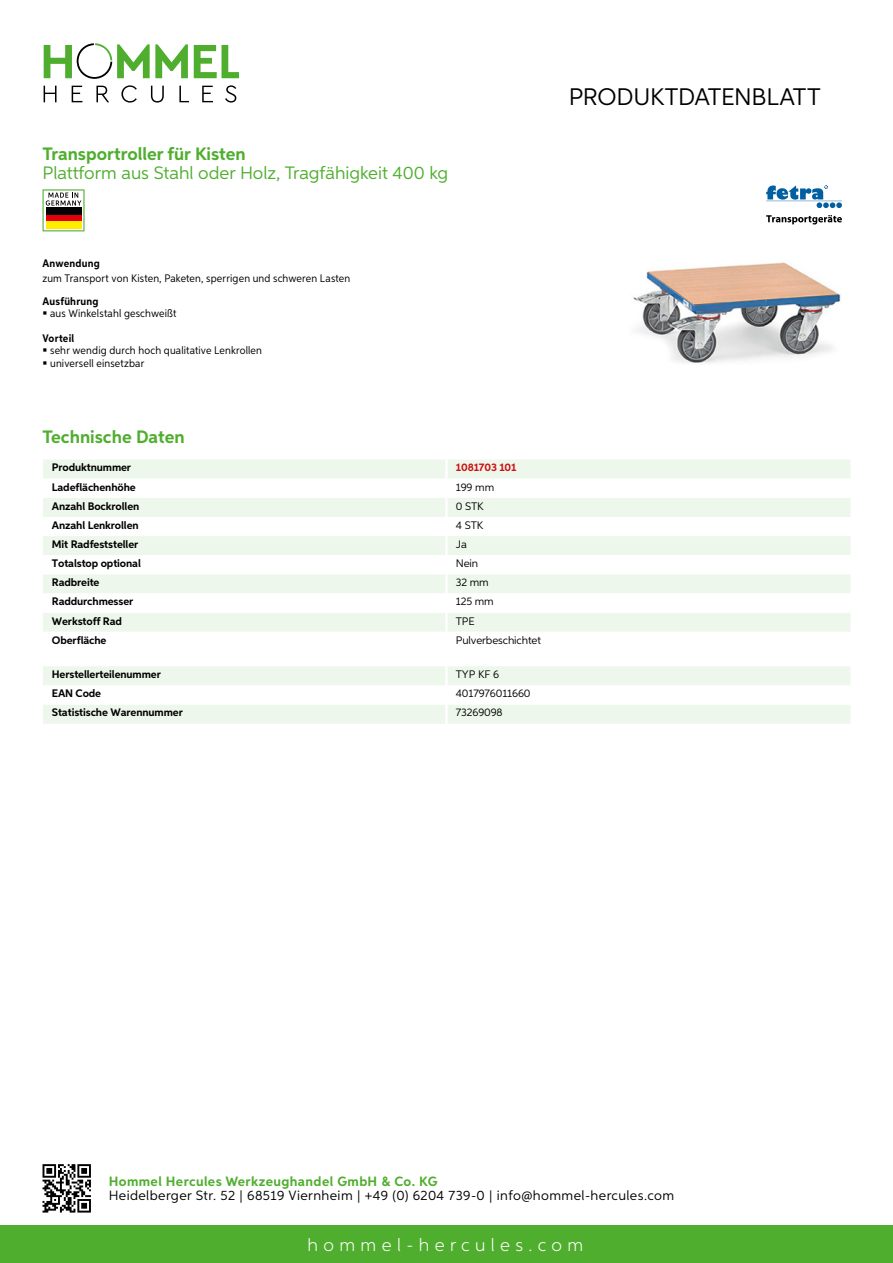
<style>
.page{position:relative;width:893px;height:1263px;background:#fff}
.page>*{position:absolute;margin:0;border:0;box-sizing:border-box;transform-origin:0 0}
.t1{font:24px "Aspira";letter-spacing:-.01em;color:#000}
.t2{font:18px "Aspira";color:#50ae2f}
.t3{font:700 18px "Aspira";color:#50ae2f}
.t4{font:300 18px "Aspira";letter-spacing:.3em;color:#fff}
.t5{font:13.5px "Aspira";letter-spacing:.03em;color:#000}
.t6{font:700 13.5px "Aspira";letter-spacing:.03em;color:#50ae2f}
.t7{font:700 10.95px "Aspira";letter-spacing:-.01em;color:#000}
.t8{font:10.95px/12.8px "Aspira Nar";letter-spacing:.015em;color:#000}
.t9{font:10.95px "Aspira";letter-spacing:-.01em;color:#000}
.t10{font:700 10.95px "Aspira Nar";letter-spacing:.02em;color:#000}
.t11{font:700 10.95px "Aspira";letter-spacing:-.01em;color:#cd1013}
</style>
<div class="page">
<div style="left:0;top:1226px;width:893px;height:37px;background:#50ae2f"></div>
<svg style="left:43px;top:1164px;width:48px;height:48px"></svg>
<svg style="left:194px;top:45px;width:45px;height:33px"></svg>
<svg style="left:44px;top:43px;width:144px;height:36px"></svg>
<svg style="left:44px;top:86px;width:13px;height:16px"></svg>
<svg style="left:72px;top:86px;width:10px;height:16px"></svg>
<svg style="left:96px;top:86px;width:13px;height:16px"></svg>
<svg style="left:121px;top:85px;width:16px;height:18px"></svg>
<svg style="left:151px;top:86px;width:13px;height:17px"></svg>
<svg style="left:179px;top:86px;width:10px;height:16px"></svg>
<svg style="left:202px;top:86px;width:11px;height:16px"></svg>
<svg style="left:225px;top:85px;width:11px;height:18px"></svg>
<div style="left:43px;top:460px;width:807px;height:18px;background:#eef7eb"></div>
<svg style="left:43px;top:498px;width:807px;height:134px;fill:#eef7eb"></svg>
<hr style="left:445px;top:459px;width:3px;height:20px;background:#fff">
<hr style="left:445px;top:498px;width:3px;height:19px;background:#fff">
<hr style="left:445px;top:517px;width:3px;height:19px;background:#fff">
<hr style="left:445px;top:536px;width:3px;height:19px;background:#fff">
<hr style="left:445px;top:555px;width:3px;height:19px;background:#fff">
<hr style="left:445px;top:574px;width:3px;height:19px;background:#fff">
<hr style="left:445px;top:593px;width:3px;height:20px;background:#fff">
<hr style="left:445px;top:613px;width:3px;height:19px;background:#fff">
<svg style="left:43px;top:666px;width:807px;height:58px"></svg>
<hr style="left:445px;top:704px;width:3px;height:20px;background:#fff">
<svg style="left:43px;top:189px;width:42px;height:42px"></svg>
<div style="left:46px;top:214px;width:35px;height:7px;background:#e3000b"></div>
<div style="left:46px;top:208px;width:35px;height:7px;background:#000"></div>
<div style="left:46px;top:221px;width:35px;height:7px;background:#ffed00"></div>
<img style="left:633px;top:262px;width:208px;height:101px">
<svg style="left:766px;top:185px;width:76px;height:23px"></svg>
<svg style="left:766px;top:215px;width:76px;height:9px"></svg>
<h2 class="t3" style="left:43px;top:142px;width:205px">Transportroller für Kisten</h2>
<h2 class="t2" style="left:43px;top:162px;width:407px">Plattform aus Stahl oder Holz, Tragfähigkeit 400 kg</h2>
<h1 class="t1" style="left:569px;top:82px;width:253px">Produktdatenblatt</h1>
<p class="t10" style="left:43px;top:257px;width:59px">Anwendung</p>
<p class="t8" style="left:43px;top:272px;width:309px">zum Transport von Kisten, Paketen, sperrigen und schweren Lasten</p>
<p class="t10" style="left:43px;top:294px;width:58px">Ausführung</p>
<p class="t8" style="left:50px;top:307px;width:128px">aus Winkelstahl geschweißt</p>
<p class="t10" style="left:43px;top:331px;width:33px">Vorteil</p>
<p class="t8" style="left:50px;top:344px;width:213px">sehr wendig durch hoch qualitative Lenkrollen universell einsetzbar</p>
<h2 class="t3" style="left:43px;top:425px;width:144px">Technische Daten</h2>
<p class="t7" style="left:52px;top:461px;width:81px">Produktnummer</p>
<p class="t11" style="left:456px;top:461px;width:62px">1081703 101</p>
<p class="t7" style="left:52px;top:480px;width:85px">Ladeflächenhöhe</p>
<p class="t9" style="left:456px;top:480px;width:40px">199 mm</p>
<p class="t7" style="left:52px;top:499px;width:89px">Anzahl Bockrollen</p>
<p class="t9" style="left:456px;top:499px;width:23px">0 STK</p>
<p class="t7" style="left:52px;top:518px;width:88px">Anzahl Lenkrollen</p>
<p class="t9" style="left:456px;top:518px;width:23px">4 STK</p>
<p class="t7" style="left:52px;top:537px;width:88px">Mit Radfeststeller</p>
<p class="t9" style="left:456px;top:537px;width:13px">Ja</p>
<p class="t7" style="left:52px;top:557px;width:91px">Totalstop optional</p>
<p class="t9" style="left:456px;top:557px;width:24px">Nein</p>
<p class="t7" style="left:52px;top:576px;width:49px">Radbreite</p>
<p class="t9" style="left:456px;top:576px;width:34px">32 mm</p>
<p class="t7" style="left:52px;top:595px;width:83px">Raddurchmesser</p>
<p class="t9" style="left:456px;top:595px;width:39px">125 mm</p>
<p class="t7" style="left:52px;top:614px;width:72px">Werkstoff Rad</p>
<p class="t9" style="left:456px;top:614px;width:19px">TPE</p>
<p class="t7" style="left:52px;top:633px;width:56px">Oberfläche</p>
<p class="t9" style="left:456px;top:633px;width:87px">Pulverbeschichtet</p>
<p class="t7" style="left:52px;top:668px;width:111px">Herstellerteilenummer</p>
<p class="t9" style="left:456px;top:668px;width:45px">TYP KF 6</p>
<p class="t7" style="left:52px;top:687px;width:51px">EAN Code</p>
<p class="t9" style="left:456px;top:687px;width:76px">4017976011660</p>
<p class="t7" style="left:52px;top:706px;width:132px">Statistische Warennummer</p>
<p class="t9" style="left:456px;top:706px;width:48px">73269098</p>
<p class="t6" style="left:109px;top:1172px;width:330px">Hommel Hercules Werkzeughandel GmbH &amp; Co. KG</p>
<p class="t5" style="left:109px;top:1187px;width:567px">Heidelberger Str. 52 | 68519 Viernheim | +49 (0) 6204 739-0 | info@hommel-hercules.com</p>
<h2 class="t4" style="left:307px;top:1234px;width:277px">hommel-hercules.com</h2>
</div>
